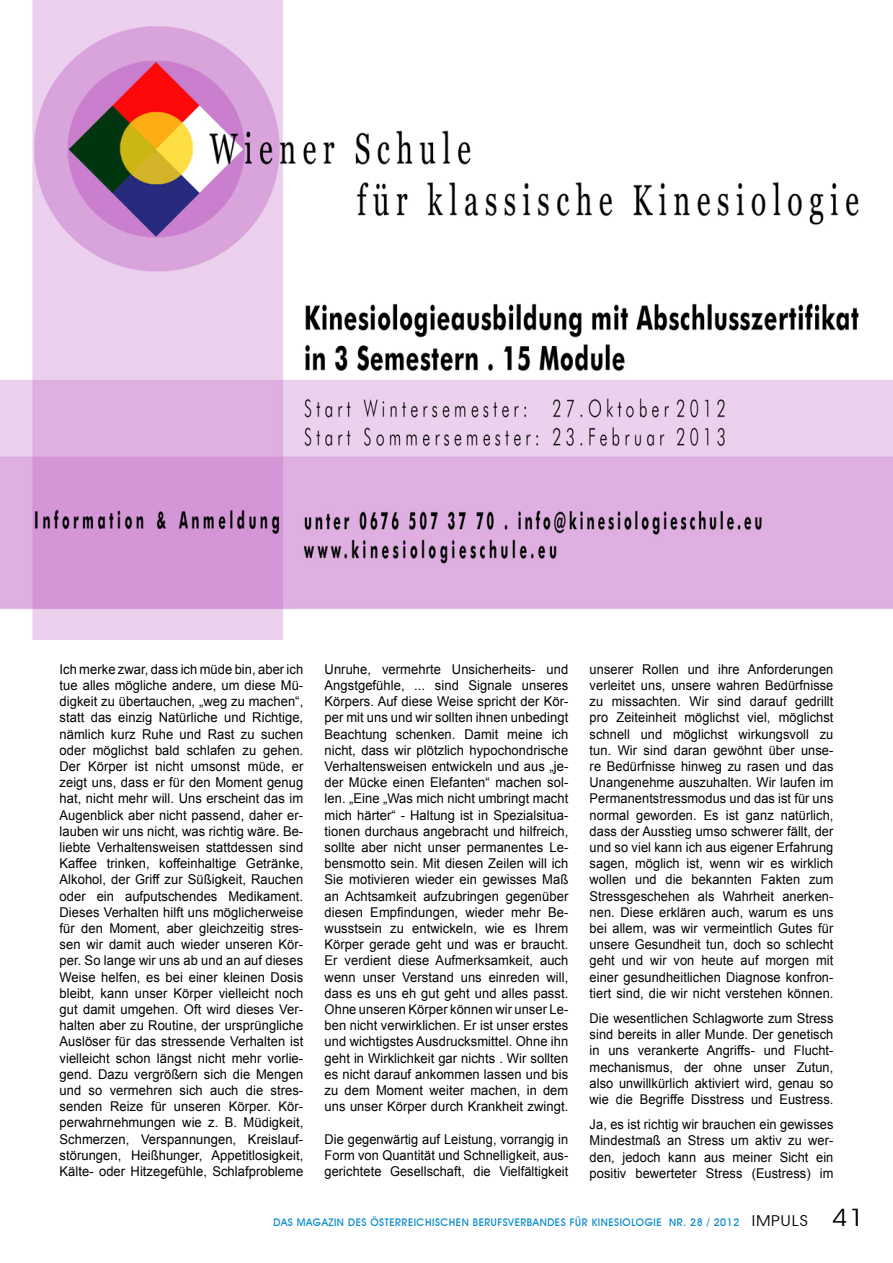
<style>
.page{position:relative;width:893px;height:1263px;background:#fff}
.page>*{position:absolute;margin:0;border:0;box-sizing:border-box;transform-origin:0 0}
.t1{font:13.5px/16.2px "Arial";letter-spacing:.005em;color:#000;text-align:justify;scale:.96 1}
.t2{font:13.5px/16.2px "Arial";letter-spacing:.005em;color:#000;text-align:justify;scale:.95 1}
.t3{font:500 10.5px "Avant Garde IT Cby BT";letter-spacing:.05em;color:#0089cf}
.s1{font-weight:400;font-size:15px;color:#000}
.s2{font-weight:400;font-size:24px;color:#000}
</style>
<div class="page">
<img style="left:0;top:0;width:893px;height:640px">
<p class="t1" style="left:60px;top:661px;width:255px">Ich merke zwar, dass ich müde bin, aber ich tue alles mögliche andere, um diese Mü&shy;digkeit zu übertauchen, „weg zu machen“, statt das einzig Natürliche und Richtige, nämlich kurz Ruhe und Rast zu suchen oder möglichst bald schlafen zu gehen.<br>Der Körper ist nicht umsonst müde, er zeigt uns, dass er für den Moment genug hat, nicht mehr will. Uns erscheint das im Augenblick aber nicht passend, daher er&shy;lauben wir uns nicht, was richtig wäre. Be&shy;liebte Verhaltensweisen stattdessen sind Kaffee trinken, koffeinhaltige Getränke, Alkohol, der Griff zur Süßigkeit, Rauchen oder ein aufputschendes Medikament.<br>Dieses Verhalten hilft uns möglicherweise für den Moment, aber gleichzeitig stres&shy;sen wir damit auch wieder unseren Kör&shy;per. So lange wir uns ab und an auf dieses Weise helfen, es bei einer kleinen Dosis bleibt, kann unser Körper vielleicht noch gut damit umgehen. Oft wird dieses Ver&shy;halten aber zu Routine, der ursprüngliche Auslöser für das stressende Verhalten ist vielleicht schon längst nicht mehr vorlie&shy;gend. Dazu vergrößern sich die Mengen und so vermehren sich auch die stres&shy;senden Reize für unseren Körper. Kör&shy;perwahrnehmungen wie z. B. Müdigkeit, Schmerzen, Verspannungen, Kreislauf&shy;störungen, Heißhunger, Appetitlosigkeit, Kälte- oder Hitzegefühle, Schlafprobleme</p>
<p class="t1" style="left:325px;top:661px;width:255px">Unruhe, vermehrte Unsicherheits- und Angstgefühle, ... sind Signale unseres Körpers. Auf diese Weise spricht der Kör&shy;per mit uns und wir sollten ihnen unbedingt Beachtung schenken. Damit meine ich nicht, dass wir plötzlich hypochondrische Verhaltensweisen entwickeln und aus „je&shy;der Mücke einen Elefanten“ machen sol&shy;len. „Eine „Was mich nicht umbringt macht mich härter“ - Haltung ist in Spezialsitua&shy;tionen durchaus angebracht und hilfreich, sollte aber nicht unser permanentes Le&shy;bensmotto sein. Mit diesen Zeilen will ich Sie motivieren wieder ein gewisses Maß an Achtsamkeit aufzubringen gegenüber diesen Empfindungen, wieder mehr Be&shy;wusstsein zu entwickeln, wie es Ihrem Körper gerade geht und was er braucht.<br>Er verdient diese Aufmerksamkeit, auch wenn unser Verstand uns einreden will, dass es uns eh gut geht und alles passt.<br>Ohne unseren Körper können wir unser Le&shy;ben nicht verwirklichen. Er ist unser erstes und wichtigstes Ausdrucksmittel. Ohne ihn geht in Wirklichkeit gar nichts . Wir sollten es nicht darauf ankommen lassen und bis zu dem Moment weiter machen, in dem uns unser Körper durch Krankheit zwingt.</p>
<p class="t2" style="left:325px;top:1131px;width:258px">Die gegenwärtig auf Leistung, vorrangig in Form von Quantität und Schnelligkeit, aus&shy;gerichtete Gesellschaft, die Vielfältigkeit</p>
<p class="t2" style="left:590px;top:661px;width:258px">unserer Rollen und ihre Anforderungen verleitet uns, unsere wahren Bedürfnisse zu missachten. Wir sind darauf gedrillt pro Zeiteinheit möglichst viel, möglichst schnell und möglichst wirkungsvoll zu tun. Wir sind daran gewöhnt über unse&shy;re Bedürfnisse hinweg zu rasen und das Unangenehme auszuhalten. Wir laufen im Permanentstressmodus und das ist für uns normal geworden. Es ist ganz natürlich, dass der Ausstieg umso schwerer fällt, der und so viel kann ich aus eigener Erfahrung sagen, möglich ist, wenn wir es wirklich wollen und die bekannten Fakten zum Stressgeschehen als Wahrheit anerken&shy;nen. Diese erklären auch, warum es uns bei allem, was wir vermeintlich Gutes für unsere Gesundheit tun, doch so schlecht geht und wir von heute auf morgen mit einer gesundheitlichen Diagnose konfron&shy;tiert sind, die wir nicht verstehen können.</p>
<p class="t2" style="left:590px;top:1010px;width:258px">Die wesentlichen Schlagworte zum Stress sind bereits in aller Munde. Der genetisch in uns verankerte Angriffs- und Flucht&shy;mechanismus, der ohne unser Zutun, also unwillkürlich aktiviert wird, genau so wie die Begriffe Disstress und Eustress.</p>
<p class="t2" style="left:590px;top:1116px;width:258px">Ja, es ist richtig wir brauchen ein gewisses Mindestmaß an Stress um aktiv zu wer&shy;den, jedoch kann aus meiner Sicht ein positiv bewerteter Stress (Eustress) im</p>
<p class="t3" style="left:274px;top:1216px;width:593px">DAS MAGAZIN DES ÖSTERREICHISCHEN BERUFSVERBANDES FÜR KINESIOLOGIE NR. 28 / 2012 <span class="s1">IMPULS</span> <span class="s2">41</span></p>
</div>
